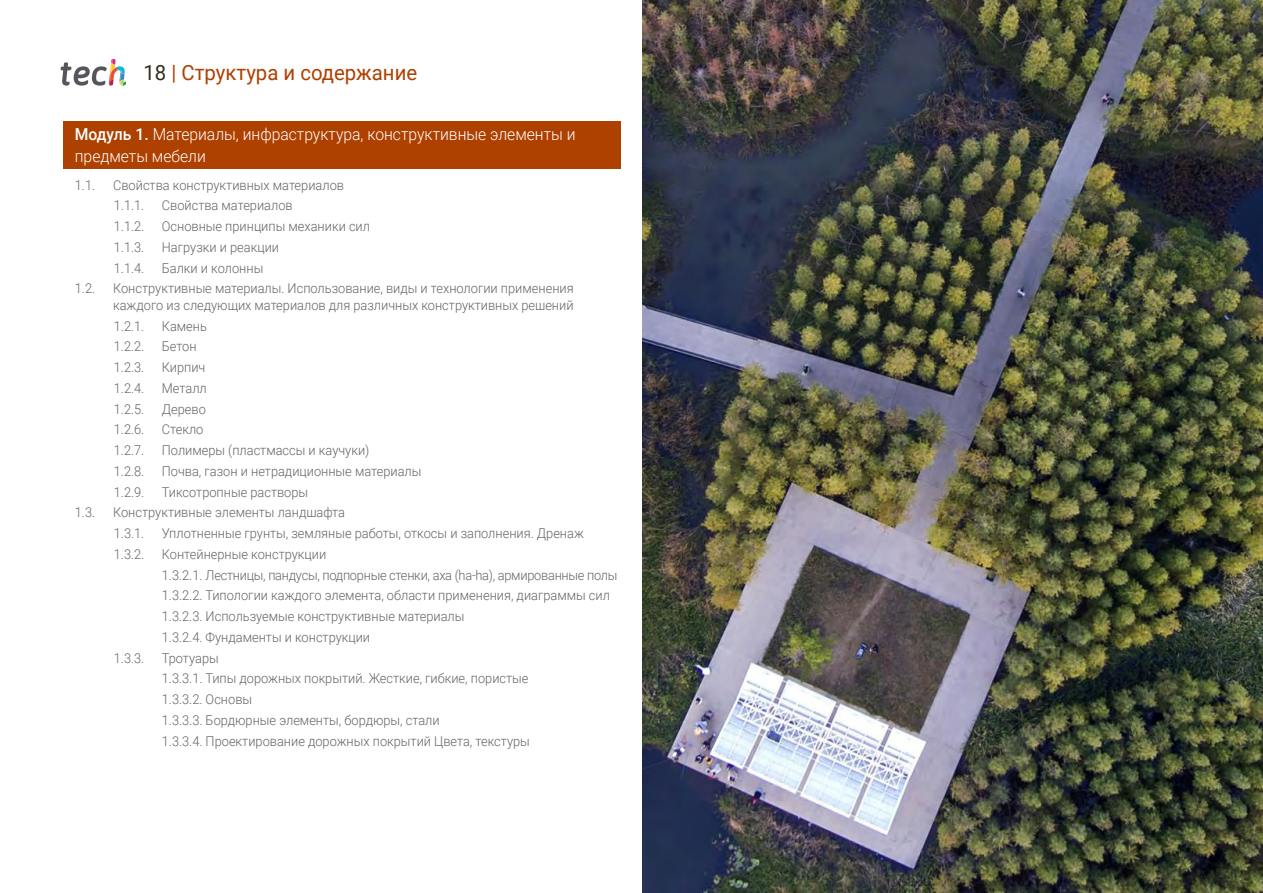
<style>
.page{position:relative;width:1263px;height:893px;background:#fff}
.page>*{position:absolute;margin:0;border:0;box-sizing:border-box;transform-origin:0 0}
.t1{font:21px "Roboto";color:#ae4000}
.t2{font:300 16.5px/22.5px "Roboto";color:#fff;scale:.95 1}
.t3{font:300 13.5px/20.7px "Roboto";color:#61646a;scale:.95 1}
.s1{color:#312e20}
.s2{font-weight:500}
</style>
<div class="page">
<svg style="left:61px;top:59px;width:65px;height:27px"></svg>
<img style="left:642px;top:0;width:621px;height:893px">
<div style="left:64px;top:121px;width:557px;height:48px;background:#ae4000"></div>
<h1 class="t1" style="left:144px;top:57px;width:275px"><span class="s1">18</span> | Структура и содержание</h1>
<p class="t2" style="left:75px;top:122px;width:529px"><span class="s2">Модуль 1.</span> Материалы, инфраструктура, конструктивные элементы и предметы мебели</p>
<p class="t3" style="left:75px;top:174px;width:23px">1.1.</p>
<p class="t3" style="left:113px;top:174px;width:245px">Свойства конструктивных материалов<br>1.1.1.</p>
<p class="t3" style="left:162px;top:195px;width:139px">Свойства материалов</p>
<p class="t3" style="left:114px;top:215px;width:34px">1.1.2.</p>
<p class="t3" style="left:162px;top:215px;width:221px">Основные принципы механики сил</p>
<p class="t3" style="left:114px;top:236px;width:34px">1.1.3.</p>
<p class="t3" style="left:162px;top:236px;width:125px">Нагрузки и реакции</p>
<p class="t3" style="left:114px;top:257px;width:34px">1.1.4.</p>
<p class="t3" style="left:162px;top:257px;width:108px">Балки и колонны</p>
<p class="t3" style="left:75px;top:278px;width:23px">1.2.</p>
<p class="t3" style="left:113px;top:280px;width:486px;line-height:16.5px">Конструктивные материалы. Использование, виды и технологии применения каждого из следующих материалов для различных конструктивных решений</p>
<p class="t3" style="left:114px;top:315px;width:34px">1.2.1.</p>
<p class="t3" style="left:162px;top:315px;width:49px">Камень</p>
<p class="t3" style="left:114px;top:336px;width:34px">1.2.2.</p>
<p class="t3" style="left:162px;top:336px;width:38px">Бетон</p>
<p class="t3" style="left:114px;top:356px;width:34px">1.2.3.</p>
<p class="t3" style="left:162px;top:356px;width:47px">Кирпич</p>
<p class="t3" style="left:114px;top:377px;width:34px">1.2.4.</p>
<p class="t3" style="left:162px;top:377px;width:49px">Металл</p>
<p class="t3" style="left:114px;top:398px;width:34px">1.2.5.</p>
<p class="t3" style="left:162px;top:398px;width:48px">Дерево</p>
<p class="t3" style="left:114px;top:419px;width:34px">1.2.6.</p>
<p class="t3" style="left:162px;top:419px;width:45px">Стекло</p>
<p class="t3" style="left:114px;top:439px;width:34px">1.2.7.</p>
<p class="t3" style="left:162px;top:439px;width:220px">Полимеры (пластмассы и каучуки)</p>
<p class="t3" style="left:114px;top:460px;width:34px">1.2.8.</p>
<p class="t3" style="left:162px;top:460px;width:275px">Почва, газон и нетрадиционные материалы</p>
<p class="t3" style="left:114px;top:481px;width:34px">1.2.9.</p>
<p class="t3" style="left:162px;top:481px;width:156px">Тиксотропные растворы</p>
<p class="t3" style="left:75px;top:502px;width:23px">1.3.</p>
<p class="t3" style="left:113px;top:502px;width:246px">Конструктивные элементы ландшафта<br>1.3.1.</p>
<p class="t3" style="left:162px;top:522px;width:446px">Уплотненные грунты, земляные работы, откосы и заполнения. Дренаж</p>
<p class="t3" style="left:114px;top:543px;width:34px">1.3.2.</p>
<p class="t3" style="left:162px;top:543px;width:481px">Контейнерные конструкции<br>1.3.2.1. Лестницы, пандусы, подпорные стенки, аха (ha-ha), армированные полы 1.3.2.2. Типологии каждого элемента, области применения, диаграммы сил 1.3.2.3. Используемые конструктивные материалы<br>1.3.2.4. Фундаменты и конструкции</p>
<p class="t3" style="left:114px;top:647px;width:34px">1.3.3.</p>
<p class="t3" style="left:162px;top:647px;width:389px">Тротуары<br>1.3.3.1. Типы дорожных покрытий. Жесткие, гибкие, пористые 1.3.3.2. Основы<br>1.3.3.3. Бордюрные элементы, бордюры, стали<br>1.3.3.4. Проектирование дорожных покрытий Цвета, текстуры</p>
</div>
